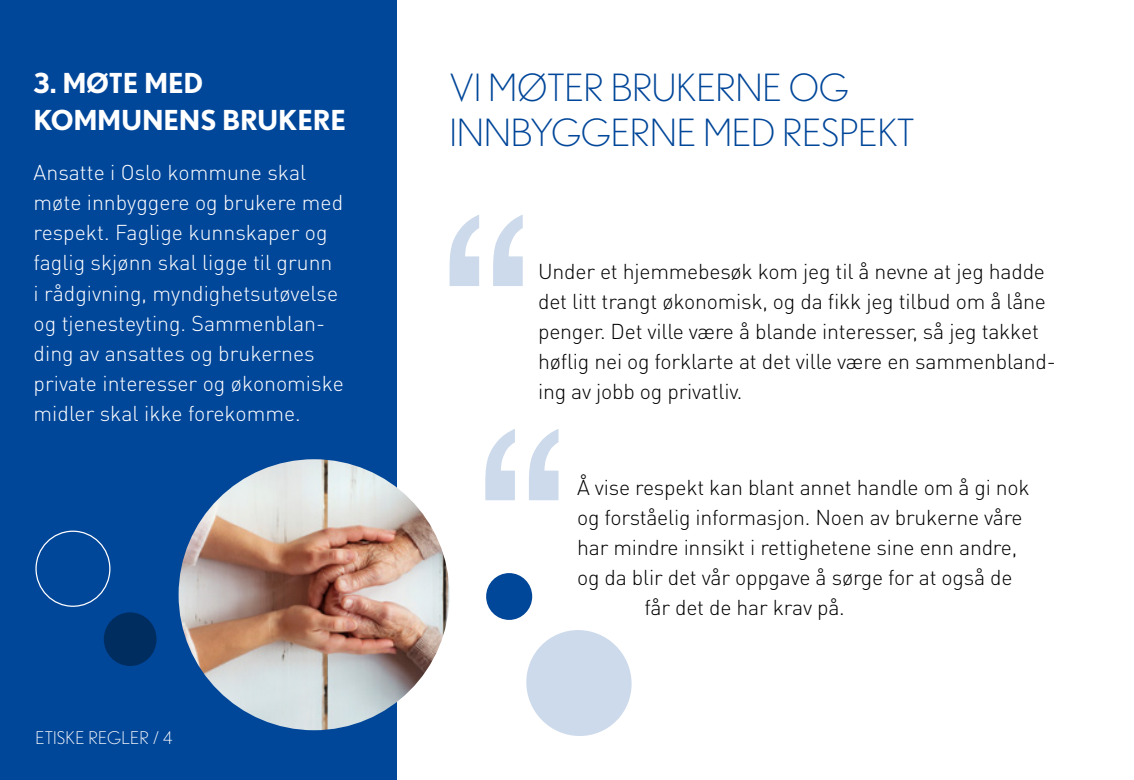
<style>
.page{position:relative;width:1134px;height:780px;background:#fff}
.page>*{position:absolute;margin:0;border:0;box-sizing:border-box;transform-origin:0 0}
.t1{font:300 37.5px/45px "Nobel";letter-spacing:-.01em;color:#004699}
.t2{font:700 27.5px/37.5px "Nobel";letter-spacing:-.01em;color:#fff}
.t3{font:300 21.25px/30px "DIN Pro";letter-spacing:-.01em;color:#000}
.t4{font:300 21.25px/30px "DIN Pro";color:#fff}
.t5{font:300 17.5px "Nobel";letter-spacing:.01em;color:#fff}
</style>
<div class="page">
<div style="left:0;top:0;width:397px;height:780px;background:#004699"></div>
<svg style="left:449px;top:214px;width:74px;height:72px"></svg>
<img style="left:179px;top:459px;width:270px;height:271px;border-radius:135px">
<svg style="left:485px;top:429px;width:73px;height:71px"></svg>
<svg style="left:526px;top:630px;width:106px;height:106px"></svg>
<div style="left:486px;top:573px;width:46px;height:47px;background:#004699;border-radius:50%"></div>
<div style="left:104px;top:612px;width:53px;height:54px;background:#002d5f;border-radius:50%"></div>
<div style="left:35px;top:530px;width:75px;height:77px;border:1px solid #fff;border-radius:50%"></div>
<p class="t2" style="left:34px;top:64px;width:314px">3. MØTE MED<br>KOMMUNENS BRUKERE</p>
<p class="t4" style="left:34px;top:157px;width:312px">Ansatte i Oslo kommune skal møte innbyggere og brukere med respekt. Faglige kunnskaper og faglig skjønn skal ligge til grunn<br>i rådgivning, myndighetsutøvelse og tjenesteyting. Sammenblan&shy;ding av ansattes og brukernes private interesser og økonomiske midler skal ikke forekomme.</p>
<p class="t5" style="left:35px;top:728px;width:139px">ETISKE REGLER / 4</p>
<h1 class="t1" style="left:449px;top:64px;width:467px">VI MØTER BRUKERNE OG<br>INNBYGGERNE MED RESPEKT</h1>
<p class="t3" style="left:538px;top:255px;width:519px">Under et hjemmebesøk kom jeg til å nevne at jeg hadde det litt trangt økonomisk, og da fikk jeg tilbud om å låne penger. Det ville være å blande interesser, så jeg takket høflig nei og forklarte at det ville være en sammenbland&shy;ing av jobb og privatliv.</p>
<p class="t3" style="left:577px;top:471px;width:454px">Å vise respekt kan blant annet handle om å gi nok</p>
<p class="t3" style="left:577px;top:501px;width:447px">og forståelig informasjon. Noen av brukerne våre</p>
<p class="t3" style="left:577px;top:531px;width:442px">har mindre innsikt i rettighetene sine enn andre,</p>
<p class="t3" style="left:577px;top:561px;width:437px">og da blir det vår oppgave å sørge for at også de</p>
<p class="t3" style="left:645px;top:591px;width:202px">får det de har krav på.</p>
</div>
